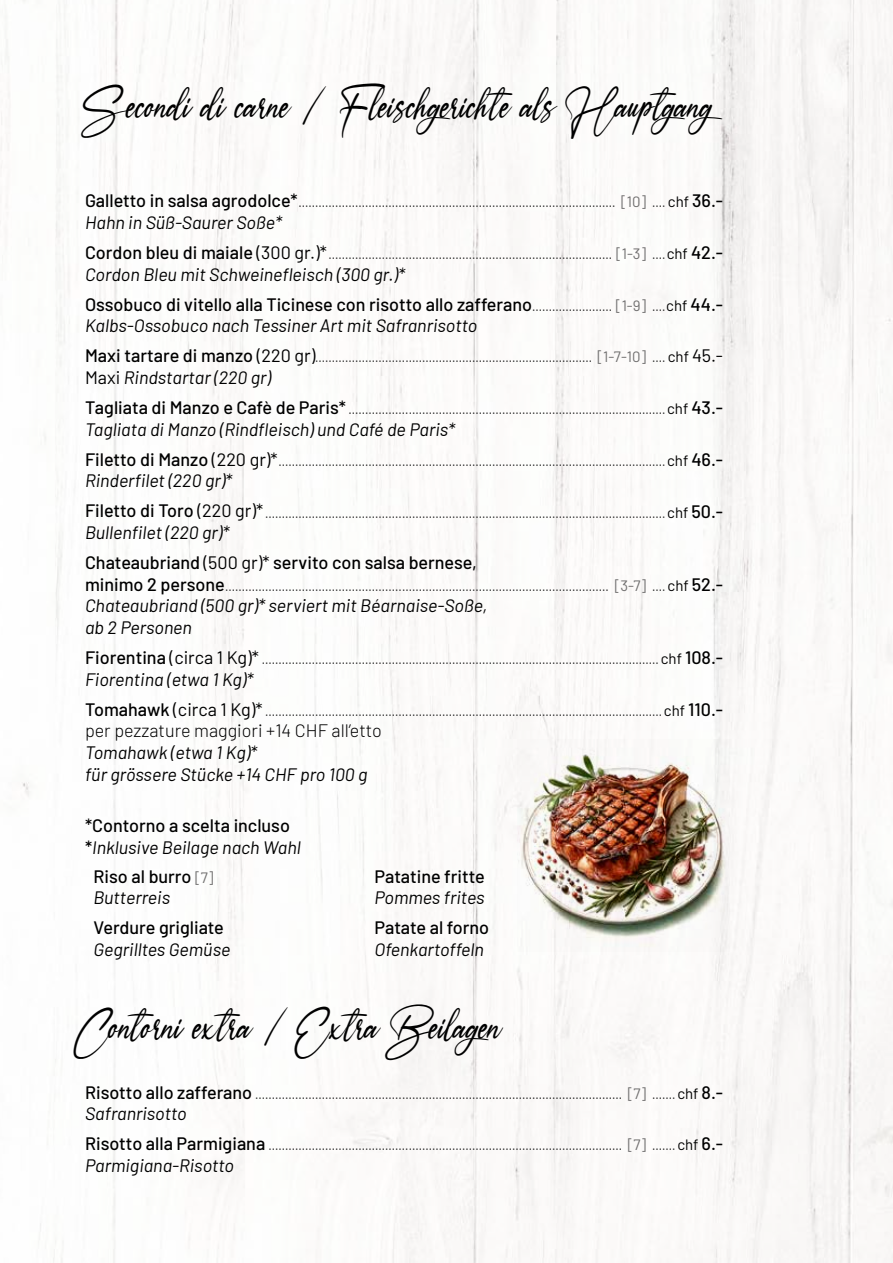
<style>
.page{position:relative;width:893px;height:1263px;background:#fff}
.page>*{position:absolute;margin:0;border:0;box-sizing:border-box;transform-origin:0 0}
.t1{font:36px "Ameyallinda Signatur";color:#000;scale:.91 1}
.t2{font:italic 18px/21.6px "Barlow";color:#000}
.t3{font:500 18px/30.2px "Barlow";color:#000}
.t4{font:300 18px "Barlow";color:#000}
.t5{font:12px "Barlow";color:#000}
.s1{font-weight:500;font-size:18px}
.s2{font-size:15px;color:#706f6f}
.s3{font-size:15px}
.s4{font-size:18px}
.s5{font-weight:400;font-style:italic}
.s6{font-weight:400;font-size:12px}
.s7{font-weight:400;font-size:15px;color:#706f6f}
.s8{font-weight:400;font-size:15px}
.s9{font-style:normal}
.s10{font-weight:400}
</style>
<div class="page">
<img style="left:0;top:0;width:893px;height:1263px">
<img style="left:518px;top:740px;width:212px;height:211px">
<h1 class="t1" style="left:85px;top:83px;width:716px">Secondi di carne / Fleischgerichte als Hauptgang</h1>
<p class="t5" style="left:85px;top:194px;width:639px"><span class="s1">Galletto in salsa agrodolce*</span>............................................................................................... <span class="s2">[10]</span> .... <span class="s3">chf</span> <span class="s1">36.-</span></p>
<h2 class="t2" style="left:85px;top:210px;width:199px">Hahn in Süß-Saurer Soße*</h2>
<p class="t5" style="left:85px;top:246px;width:639px"><span class="s1">Cordon bleu di maiale</span> <span class="s4">(300 gr.)*</span>..................................................................................... <span class="s2">[1-3]</span> ....<span class="s3">chf</span> <span class="s1">42.-</span></p>
<h2 class="t3" style="left:85px;top:258px;width:639px"><span class="s5">Cordon Bleu mit Schweinefleisch (300 gr.)*<br></span>Ossobuco di vitello alla Ticinese con risotto allo zafferano<span class="s6">........................</span> <span class="s7">[1-9]</span> <span class="s6">....</span><span class="s8">chf</span> 44.-</h2>
<h2 class="t2" style="left:85px;top:314px;width:394px">Kalbs-Ossobuco nach Tessiner Art mit Safranrisotto</h2>
<p class="t5" style="left:85px;top:349px;width:639px"><span class="s1">Maxi tartare di manzo</span> <span class="s4">(220 gr)</span>................................................................................... <span class="s2">[1-7-10]</span> .... <span class="s3">chf</span> <span class="s4">45.-</span></p>
<h2 class="t2" style="left:85px;top:365px;width:188px"><span class="s9">Maxi</span> Rindstartar (220 gr)</h2>
<p class="t5" style="left:85px;top:401px;width:639px"><span class="s1">Tagliata di Manzo e Cafè de Paris*</span> ...............................................................................................<span class="s3">chf</span> <span class="s1">43.-</span></p>
<h2 class="t2" style="left:85px;top:417px;width:372px">Tagliata di Manzo (Rindfleisch) und Café de Paris*</h2>
<p class="t5" style="left:85px;top:453px;width:639px"><span class="s1">Filetto di Manzo</span> <span class="s4">(220 gr)*</span>....................................................................................................................<span class="s3">chf</span> <span class="s1">46.-</span></p>
<h2 class="t2" style="left:85px;top:469px;width:149px">Rinderfilet (220 gr)*</h2>
<p class="t5" style="left:85px;top:504px;width:639px"><span class="s1">Filetto di Toro</span> <span class="s4">(220 gr)*</span> ........................................................................................................................<span class="s3">chf</span> <span class="s1">50.-</span></p>
<h2 class="t3" style="left:85px;top:516px;width:393px"><span class="s5">Bullenfilet (220 gr)*<br></span>Chateaubriand <span class="s10">(500 gr)*</span> servito con salsa bernese,</h2>
<p class="t5" style="left:85px;top:578px;width:639px"><span class="s1">minimo 2 persone</span>................................................................................................................... <span class="s2">[3-7]</span> .... <span class="s3">chf</span> <span class="s1">52.-</span></p>
<h2 class="t2" style="left:85px;top:594px;width:404px">Chateaubriand (500 gr)* serviert mit Béarnaise-Soße, ab 2 Personen</h2>
<p class="t5" style="left:85px;top:651px;width:639px"><span class="s1">Fiorentina</span> <span class="s4">(circa 1 Kg)*</span> ....................................................................................................................... <span class="s3">chf</span> <span class="s1">108.-</span></p>
<h2 class="t2" style="left:85px;top:667px;width:170px">Fiorentina (etwa 1 Kg)*</h2>
<p class="t5" style="left:85px;top:703px;width:639px"><span class="s1">Tomahawk</span> <span class="s4">(circa 1 Kg)*</span> .......................................................................................................................<span class="s3">chf</span> <span class="s1">110.-</span></p>
<h2 class="t4" style="left:85px;top:718px;width:298px">per pezzature maggiori +14 CHF all’etto</h2>
<h2 class="t2" style="left:85px;top:740px;width:284px">Tomahawk (etwa 1 Kg)*<br>für grössere Stücke +14 CHF pro 100 g</h2>
<h2 class="t3" style="left:85px;top:814px;width:217px;line-height:21.6px">*Contorno a scelta incluso *<span class="s5">Inklusive Beilage nach Wahl</span></h2>
<h2 class="t3" style="left:94px;top:864px;width:122px;line-height:21.6px">Riso al burro <span class="s7">[7]<br></span><span class="s5">Butterreis</span></h2>
<h2 class="t3" style="left:94px;top:911px;width:132px">Verdure grigliate</h2>
<h2 class="t2" style="left:94px;top:937px;width:138px">Gegrilltes Gemüse</h2>
<h2 class="t3" style="left:375px;top:860px;width:112px">Patatine fritte</h2>
<h2 class="t2" style="left:375px;top:885px;width:111px">Pommes frites</h2>
<h2 class="t3" style="left:375px;top:911px;width:116px">Patate al forno</h2>
<h2 class="t2" style="left:375px;top:937px;width:111px">Ofenkartoffeln</h2>
<h1 class="t1" style="left:85px;top:1005px;width:459px">Contorni extra / Extra Beilagen</h1>
<p class="t5" style="left:85px;top:1085px;width:639px"><span class="s1">Risotto allo zafferano</span> .............................................................................................................. <span class="s2">[7]</span> .......<span class="s3">chf</span> <span class="s1">8.-</span></p>
<h2 class="t2" style="left:85px;top:1101px;width:103px">Safranrisotto</h2>
<p class="t5" style="left:85px;top:1137px;width:639px"><span class="s1">Risotto alla Parmigiana</span> .......................................................................................................... <span class="s2">[7]</span> .......<span class="s3">chf</span> <span class="s1">6.-</span></p>
<h2 class="t2" style="left:85px;top:1153px;width:151px">Parmigiana-Risotto</h2>
</div>
